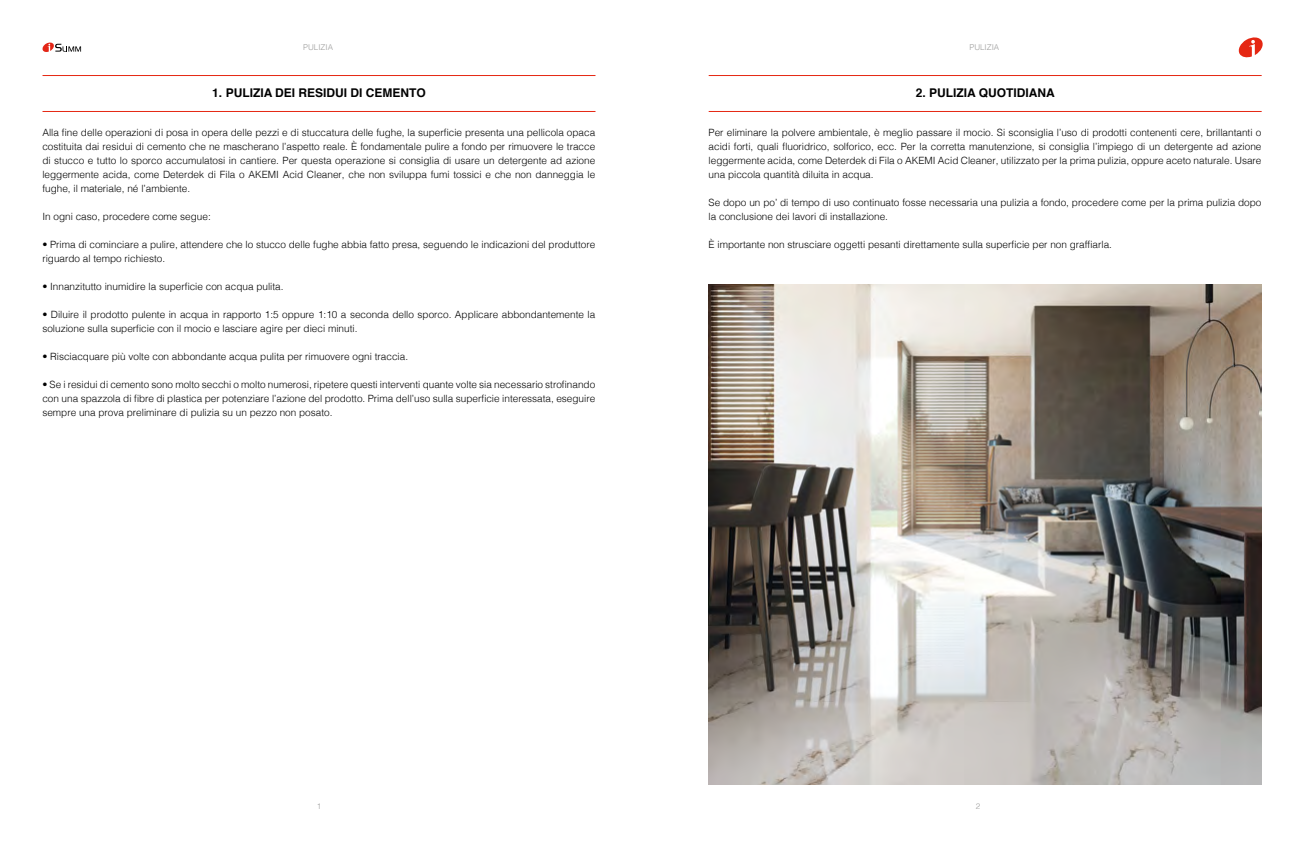
<style>
.page{position:relative;width:1304px;height:851px;background:#fff}
.page>*{position:absolute;margin:0;border:0;box-sizing:border-box;transform-origin:0 0}
.t1{font:700 12px "Helvetica";color:#000}
.t2{font:300 10px/14px "Helvetica";color:#000;text-align:justify}
.t3{font:300 8px "Helvetica";color:#9d9d9c}
</style>
<div class="page">
<svg style="left:1239px;top:37px;width:24px;height:20px"></svg>
<svg style="left:43px;top:43px;width:38px;height:9px"></svg>
<img style="left:709px;top:284px;width:552px;height:500px">
<hr style="left:43px;top:75px;width:552px;height:1px;background:#e52713">
<hr style="left:43px;top:111px;width:552px;height:1px;background:#e52713">
<hr style="left:709px;top:75px;width:553px;height:1px;background:#e52713">
<hr style="left:709px;top:111px;width:553px;height:1px;background:#e52713">
<p class="t3" style="left:303px;top:40px;width:31px">PULIZIA</p>
<p class="t1" style="left:212px;top:83px;width:215px">1. PULIZIA DEI RESIDUI DI CEMENTO</p>
<p class="t2" style="left:42px;top:124px;width:554px">Alla fine delle operazioni di posa in opera delle pezzi e di stuccatura delle fughe, la superficie presenta una pellicola opaca costituita dai residui di cemento che ne mascherano l’aspetto reale. È fondamentale pulire a fondo per rimuovere le tracce di stucco e tutto lo sporco accumulatosi in cantiere. Per questa operazione si consiglia di usare un detergente ad azione leggermente acida, come Deterdek di Fila o AKEMI Acid Cleaner, che non sviluppa fumi tossici e che non danneggia le fughe, il materiale, né l’ambiente.</p>
<p class="t2" style="left:42px;top:208px;width:170px">In ogni caso, procedere come segue:</p>
<p class="t2" style="left:42px;top:236px;width:554px">• Prima di cominciare a pulire, attendere che lo stucco delle fughe abbia fatto presa, seguendo le indicazioni del produttore riguardo al tempo richiesto.</p>
<p class="t2" style="left:42px;top:278px;width:243px">• Innanzitutto inumidire la superficie con acqua pulita.</p>
<p class="t2" style="left:42px;top:306px;width:554px">• Diluire il prodotto pulente in acqua in rapporto 1:5 oppure 1:10 a seconda dello sporco. Applicare abbondantemente la soluzione sulla superficie con il mocio e lasciare agire per dieci minuti.</p>
<p class="t2" style="left:42px;top:348px;width:367px">• Risciacquare più volte con abbondante acqua pulita per rimuovere ogni traccia.</p>
<p class="t2" style="left:42px;top:376px;width:554px">• Se i residui di cemento sono molto secchi o molto numerosi, ripetere questi interventi quante volte sia necessario strofinando con una spazzola di fibre di plastica per potenziare l’azione del prodotto. Prima dell’uso sulla superficie interessata, eseguire sempre una prova preliminare di pulizia su un pezzo non posato.</p>
<p class="t3" style="left:969px;top:40px;width:31px">PULIZIA</p>
<p class="t1" style="left:916px;top:83px;width:140px">2. PULIZIA QUOTIDIANA</p>
<p class="t2" style="left:709px;top:124px;width:554px">Per eliminare la polvere ambientale, è meglio passare il mocio. Si sconsiglia l’uso di prodotti contenenti cere, brillantanti o acidi forti, quali fluoridrico, solforico, ecc. Per la corretta manutenzione, si consiglia l’impiego di un detergente ad azione leggermente acida, come Deterdek di Fila o AKEMI Acid Cleaner, utilizzato per la prima pulizia, oppure aceto naturale. Usare una piccola quantità diluita in acqua.</p>
<p class="t2" style="left:709px;top:194px;width:554px">Se dopo un po’ di tempo di uso continuato fosse necessaria una pulizia a fondo, procedere come per la prima pulizia dopo la conclusione dei lavori di installazione.</p>
<p class="t2" style="left:709px;top:236px;width:405px">È importante non strusciare oggetti pesanti direttamente sulla superficie per non graffiarla.</p>
<p class="t3" style="left:317px;top:799px;width:6px">1</p>
<p class="t3" style="left:976px;top:799px;width:6px">2</p>
</div>
